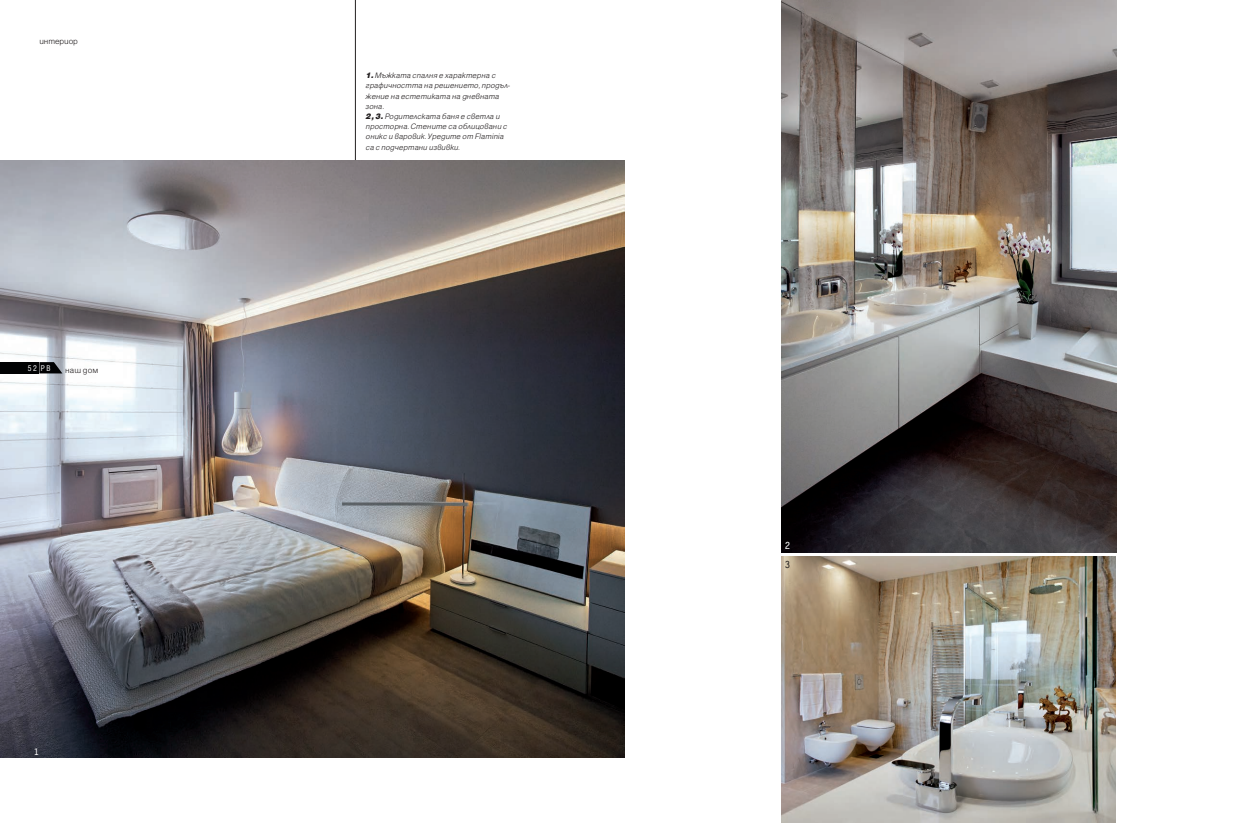
<style>
.page{position:relative;width:1248px;height:823px;background:#fff}
.page>*{position:absolute;margin:0;border:0;box-sizing:border-box;transform-origin:0 0}
.t1{font:700 9.8px "Letter Gothic";color:#fff}
.t2{font:700 9.8px "Letter Gothic";color:#231f20}
.Osnoven_text_ZD{font:300 9px "Helen Bg";color:#231f20}
.Osnoven_text_ZD-2{font:9px "Helen BG Condensed Normal";color:#fff}
.t3{font:700 9px "Letter Gothic";color:#fff}
.Photo_text{font:italic 300 8.5px/10.2px "Helen Bg";letter-spacing:.015em;color:#231f20}
.s1{font-weight:900}
</style>
<div class="page">
<img style="left:0;top:160px;width:624px;height:597px">
<hr style="left:355px;top:0;width:1px;height:160px;background:#231f20">
<svg style="left:39px;top:362px;width:23px;height:11px"></svg>
<div style="left:0;top:362px;width:39px;height:11px;background:#010203"></div>
<img style="left:781px;top:0;width:335px;height:552px">
<img style="left:781px;top:556px;width:334px;height:266px">
<p class="Osnoven_text_ZD" style="left:39px;top:36px;width:40px">интериор</p>
<p class="Osnoven_text_ZD-2" style="left:28px;top:363px;width:24px">52 PB</p>
<p class="Osnoven_text_ZD" style="left:65px;top:365px;width:35px">наш дом</p>
<p class="t3" style="left:34px;top:746px;width:6px">1</p>
<p class="Photo_text" style="left:366px;top:70px;width:146px"><span class="s1">1.</span> Мъжката спалня е характерна с графичността на решението, продъл&shy;жение на естетиката на дневната зона.</p>
<p class="Photo_text" style="left:366px;top:111px;width:143px"><span class="s1">2, 3.</span> Родителската баня е светла и просторна. Стените са облицовани с оникс и варовик. Уредите от Flaminia са с подчертани извивки.</p>
<p class="t1" style="left:785px;top:539px;width:6px">2</p>
<p class="t2" style="left:785px;top:558px;width:6px">3</p>
</div>
